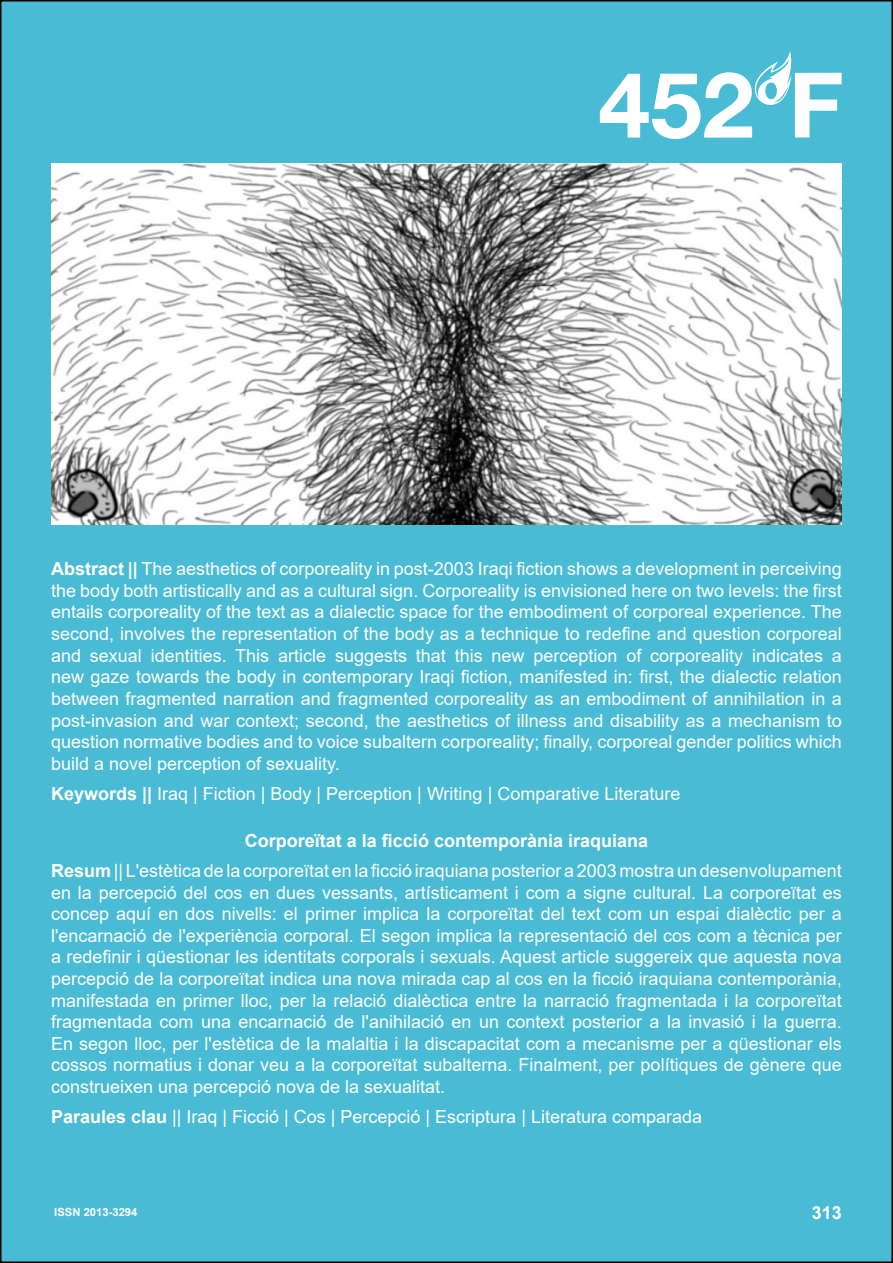
<style>
.page{position:relative;width:893px;height:1263px;background:#fff}
.page>*{position:absolute;margin:0;border:0;box-sizing:border-box;transform-origin:0 0}
.t1{font:18px/21.6px "Arial";color:#fff;text-align:justify}
.t2{font:700 18px "Arial";color:#fff}
.t3{font:700 11.25px "Arial";color:#fff}
.s1{font-weight:700}
</style>
<div class="page">
<div style="left:1px;top:1px;width:891px;height:1261px;background:#4abbd5"></div>
<svg style="left:600px;top:51px;width:242px;height:88px"></svg>
<img style="left:52px;top:164px;width:789px;height:361px">
<p class="t1" style="left:51px;top:558px;width:792px"><span class="s1">Abstract ||</span> The aesthetics of corporeality in post-2003 Iraqi fiction shows a development in perceiving the body both artistically and as a cultural sign. Corporeality is envisioned here on two levels: the first entails corporeality of the text as a dialectic space for the embodiment of corporeal experience. The second, involves the representation of the body as a technique to redefine and question corporeal and sexual identities. This article suggests that this new perception of corporeality indicates a new gaze towards the body in contemporary Iraqi fiction, manifested in: first, the dialectic relation between fragmented narration and fragmented corporeality as an embodiment of annihilation in a post-invasion and war context; second, the aesthetics of illness and disability as a mechanism to question normative bodies and to voice subaltern corporeality; finally, corporeal gender politics which build a novel perception of sexuality.</p>
<p class="t1" style="left:51px;top:782px;width:631px"><span class="s1">Keywords ||</span> Iraq | Fiction | Body | Perception | Writing | Comparative Literature</p>
<p class="t1" style="left:51px;top:825px;width:792px;line-height:30.2px;text-align:center"><span class="s1">Corporeïtat a la ficció contemporània iraquiana<br>Resum</span> || L'estètica de la corporeïtat en la ficció iraquiana posterior a 2003 mostra un desenvolupament</p>
<p class="t1" style="left:51px;top:881px;width:792px">en la percepció del cos en dues vessants, artísticament i com a signe cultural. La corporeïtat es concep aquí en dos nivells: el primer implica la corporeïtat del text com un espai dialèctic per a l'encarnació de l'experiència corporal. El segon implica la representació del cos com a tècnica per a redefinir i qüestionar les identitats corporals i sexuals. Aquest article suggereix que aquesta nova percepció de la corporeïtat indica una nova mirada cap al cos en la ficció iraquiana contemporània, manifestada en primer lloc, per la relació dialèctica entre la narració fragmentada i la corporeïtat fragmentada com una encarnació de l'anihilació en un context posterior a la invasió i la guerra.<br>En segon lloc, per l'estètica de la malaltia i la discapacitat com a mecanisme per a qüestionar els cossos normatius i donar veu a la corporeïtat subalterna. Finalment, per polítiques de gènere que construeixen una percepció nova de la sexualitat.</p>
<p class="t1" style="left:51px;top:1106px;width:653px"><span class="s1">Paraules clau</span> || Iraq | Ficció | Cos | Percepció | Escriptura | Literatura comparada</p>
<p class="t3" style="left:54px;top:1204px;width:85px">ISSN 2013-3294</p>
<p class="t2" style="left:812px;top:1200px;width:32px">313</p>
</div>
